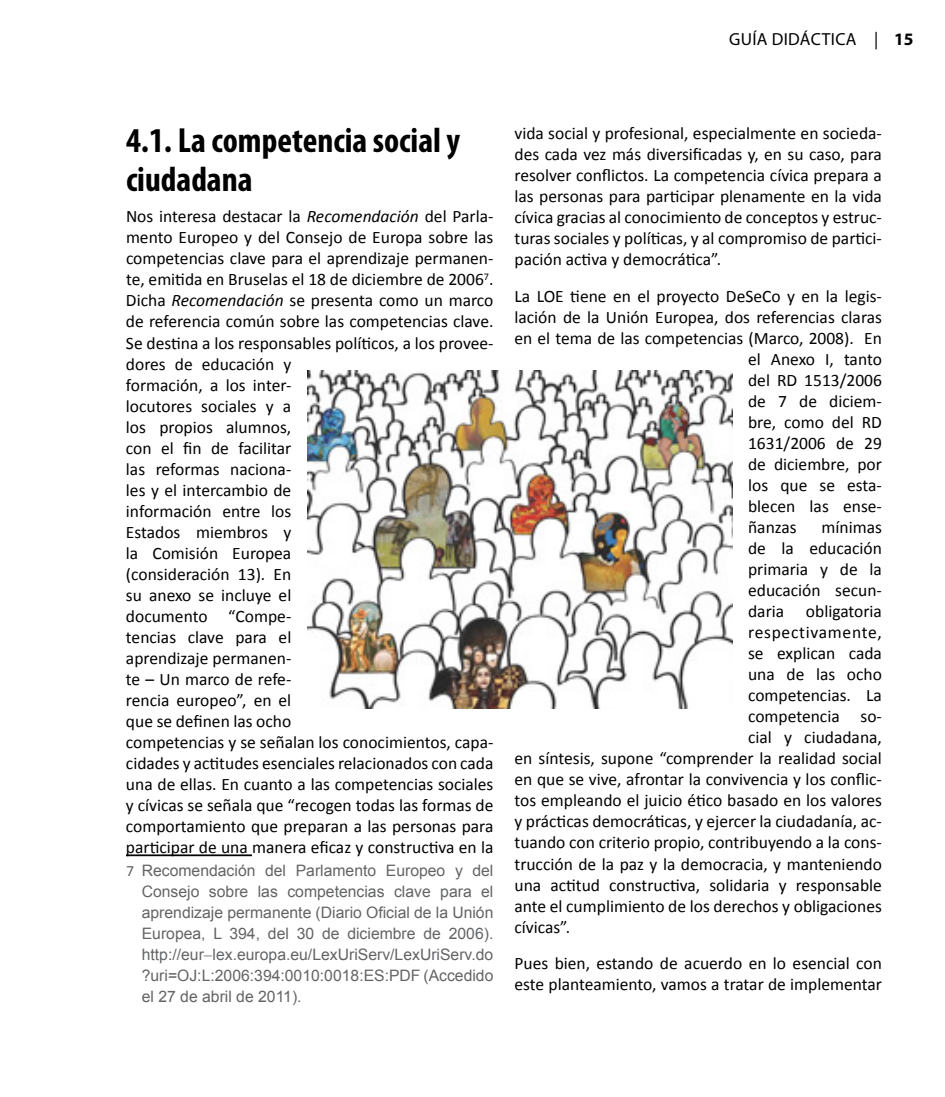
<style>
.page{position:relative;width:945px;height:1097px;background:#fff}
.page>*{position:absolute;margin:0;border:0;box-sizing:border-box;transform-origin:0 0}
.t1{font:700 condensed 35px/38.5px "Myriad Pro";color:#000}
.t2{font:17.5px/21px "Calibri";color:#000}
.t3{font:17.5px "Calibri";letter-spacing:.04em;color:#000}
.t4{font:17.5px "Myriad Pro";color:#000}
.t5{font:700 17.5px "Myriad Pro";color:#000}
.t6{font:15.75px/21px "Arial";color:#636466;text-align:justify}
.s1{font-weight:400}
.s2{font-style:italic}
.s3{font-family:"Calibri"}
</style>
<div class="page">
<hr style="left:126px;top:854px;width:126px;height:2px;background:#000">
<img style="left:307px;top:370px;width:425px;height:338px">
<p class="t4" style="left:729px;top:28px;width:22px">GUÍA</p>
<p class="t4" style="left:772px;top:28px;width:10px">DIDÁCTICA</p>
<p class="t5" style="left:874px;top:27px;width:41px"><span class="s1">|</span> 15</p>
<h1 class="t1" style="left:126px;top:121px;width:336px">4.1. La competencia social y ciudadana</h1>
<p class="t2" style="left:126px;top:206px;width:369px">Nos interesa destacar la <span class="s2">Recomendación</span> del Parla&shy;mento Europeo y del Consejo de Europa sobre las competencias clave para el aprendizaje permanen&shy;te, emitida en Bruselas el 18 de diciembre de 2006<sup>7</sup>.<br>Dicha <span class="s2">Recomendación</span> se presenta como un marco de referencia común sobre las competencias clave.<br>Se destina a los responsables políticos, a los provee&shy;dores de educación y<br>formación, a los inter-<br>locutores sociales y a<br>los propios alumnos,<br>con el fin de facilitar<br>las reformas naciona-<br>les y el intercambio de<br>información entre los<br>Estados miembros y<br>la Comisión Europea<br>(consideración 13). En<br>su anexo se incluye el<br>documento “Compe-<br>tencias clave para el<br>aprendizaje permanen-<br>te – Un marco de refe-<br>rencia europeo”, en el<br>que se definen las ocho<br>competencias y se señalan los conocimientos, capa&shy;cidades y actitudes esenciales relacionados con cada una de ellas. En cuanto a las competencias sociales y cívicas se señala que “recogen todas las formas de comportamiento que preparan a las personas para participar de una manera eficaz y constructiva en la</p>
<p class="t6" style="left:142px;top:860px;width:353px;text-indent:-16px"><span class="s3">7</span> Recomendación del Parlamento Europeo y del Consejo sobre las competencias clave para el aprendizaje permanente (Diario Oficial de la Unión Europea, L 394, del 30 de diciembre de 2006). http://eur lex.europa.eu/LexUriServ/LexUriServ.do ?uri=OJ:L:2006:394:0010:0018:ES:PDF (Accedido el 27 de abril de 2011).</p>
<p class="t2" style="left:514px;top:123px;width:369px;text-align:justify">vida social y profesional, especialmente en socieda&shy;des cada vez más diversificadas y, en su caso, para resolver conflictos. La competencia cívica prepara a las personas para participar plenamente en la vida cívica gracias al conocimiento de conceptos y estruc&shy;turas sociales y políticas, y al compromiso de partici&shy;pación activa y democrática”.</p>
<p class="t2" style="left:514px;top:286px;width:369px">La LOE tiene en el proyecto DeSeCo y en la legis-</p>
<p class="t2" style="left:514px;top:307px;width:369px">lación de la Unión Europea, dos referencias claras</p>
<p class="t2" style="left:514px;top:328px;width:369px">en el tema de las competencias (Marco, 2008). En</p>
<p class="t2" style="left:748px;top:349px;width:135px">el Anexo I, tanto</p>
<p class="t2" style="left:748px;top:370px;width:135px">del RD 1513/2006</p>
<p class="t2" style="left:748px;top:391px;width:135px">de 7 de diciem-</p>
<p class="t2" style="left:748px;top:412px;width:135px">bre, como del RD</p>
<p class="t2" style="left:748px;top:433px;width:135px">1631/2006 de 29</p>
<p class="t2" style="left:748px;top:454px;width:135px">de diciembre, por</p>
<p class="t2" style="left:748px;top:475px;width:135px">los que se esta-</p>
<p class="t2" style="left:748px;top:496px;width:135px">blecen las ense-</p>
<p class="t2" style="left:748px;top:517px;width:50px">ñanzas</p>
<p class="t2" style="left:822px;top:517px;width:62px">mínimas</p>
<p class="t2" style="left:748px;top:538px;width:135px">de la educación</p>
<p class="t2" style="left:748px;top:559px;width:135px">primaria y de la</p>
<p class="t2" style="left:748px;top:580px;width:135px">educación secun-</p>
<p class="t2" style="left:748px;top:601px;width:135px">daria obligatoria</p>
<p class="t3" style="left:748px;top:621px;width:135px">respectivamente,</p>
<p class="t2" style="left:748px;top:643px;width:135px">se explican cada</p>
<p class="t2" style="left:748px;top:664px;width:135px">una de las ocho</p>
<p class="t2" style="left:748px;top:685px;width:135px">competencias. La</p>
<p class="t2" style="left:748px;top:706px;width:135px">competencia so-</p>
<p class="t2" style="left:748px;top:727px;width:135px">cial y ciudadana,</p>
<p class="t2" style="left:514px;top:748px;width:369px">en síntesis, supone “comprender la realidad social</p>
<p class="t2" style="left:514px;top:769px;width:369px">en que se vive, afrontar la convivencia y los conflic-</p>
<p class="t2" style="left:514px;top:790px;width:369px">tos empleando el juicio ético basado en los valores</p>
<p class="t2" style="left:514px;top:811px;width:369px">y prácticas democráticas, y ejercer la ciudadanía, ac-</p>
<p class="t2" style="left:514px;top:832px;width:369px">tuando con criterio propio, contribuyendo a la cons-</p>
<p class="t2" style="left:514px;top:853px;width:369px">trucción de la paz y la democracia, y manteniendo</p>
<p class="t2" style="left:514px;top:874px;width:369px">una actitud constructiva, solidaria y responsable</p>
<p class="t2" style="left:514px;top:895px;width:369px">ante el cumplimiento de los derechos y obligaciones</p>
<p class="t2" style="left:514px;top:916px;width:57px">cívicas”.</p>
<p class="t2" style="left:514px;top:952px;width:369px">Pues bien, estando de acuerdo en lo esencial con este planteamiento, vamos a tratar de implementar</p>
</div>
